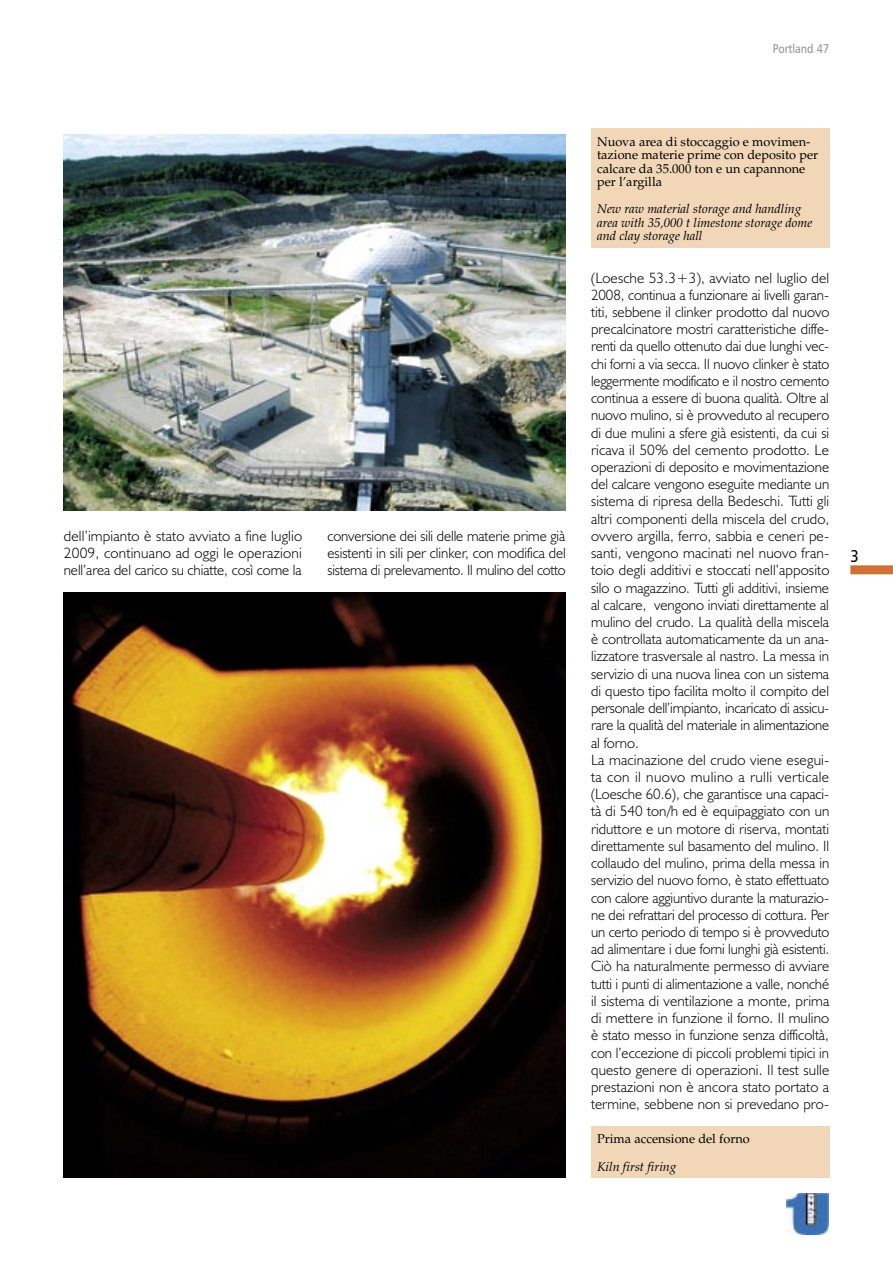
<style>
.page{position:relative;width:893px;height:1263px;background:#fff}
.page>*{position:absolute;margin:0;border:0;box-sizing:border-box;transform-origin:0 0}
.t1{font:17.25px "Humanist 777 BT Roman B";color:#000;scale:.85 1}
.t2{font:300 15px/17.2px "Humanist 521 BT";color:#000;text-align:justify}
.t3{font:12.75px/13.5px "Palatino";color:#000}
.t4{font:italic 12.75px/13.5px "Palatino";color:#000}
.t5{font:12.6px "Humanist 777 BT Roman B";color:#939393;scale:.85 1}
</style>
<div class="page">
<div style="left:850px;top:565px;width:43px;height:9px;background:#ce7134"></div>
<img style="left:787px;top:1193px;width:41px;height:42px">
<div style="left:591px;top:1126px;width:238px;height:52px;background:#f1d6b7"></div>
<div style="left:591px;top:128px;width:238px;height:120px;background:#f1d6b7"></div>
<img style="left:64px;top:134px;width:502px;height:377px">
<img style="left:64px;top:593px;width:502px;height:585px">
<p class="t5" style="left:773px;top:40px;width:68px">Portland 47</p>
<p class="t2" style="left:64px;top:527px;width:240px">dell’impianto è stato avviato a fine luglio 2009, continuano ad oggi le operazioni nell’area del carico su chiatte, così come la</p>
<p class="t2" style="left:327px;top:527px;width:240px">conversione dei sili delle materie prime già esistenti in sili per clinker, con modifica del sistema di prelevamento. Il mulino del cotto</p>
<p class="t3" style="left:597px;top:135px;width:223px">Nuova area di stoccaggio e movimen&shy;tazione materie prime con deposito per calcare da 35.000 ton e un capannone per l’argilla</p>
<p class="t4" style="left:597px;top:202px;width:217px">New raw material storage and handling area with 35,000 t limestone storage dome and clay storage hall</p>
<p class="t2" style="left:591px;top:269px;width:240px;text-align:left">(Loesche 53.3+3), avviato nel luglio del 2008, continua a funzionare ai livelli garan&shy;titi, sebbene il clinker prodotto dal nuovo precalcinatore mostri caratteristiche diffe&shy;renti da quello ottenuto dai due lunghi vec&shy;chi forni a via secca. Il nuovo clinker è stato leggermente modificato e il nostro cemento continua a essere di buona qualità. Oltre al nuovo mulino, si è provveduto al recupero di due mulini a sfere già esistenti, da cui si ricava il 50% del cemento prodotto. Le operazioni di deposito e movimentazione del calcare vengono eseguite mediante un sistema di ripresa della Bedeschi. Tutti gli altri componenti della miscela del crudo, ovvero argilla, ferro, sabbia e ceneri pe&shy;santi, vengono macinati nel nuovo fran&shy;toio degli additivi e stoccati nell’apposito silo o magazzino. Tutti gli additivi, insieme al calcare, vengono inviati direttamente al mulino del crudo. La qualità della miscela è controllata automaticamente da un ana&shy;lizzatore trasversale al nastro. La messa in servizio di una nuova linea con un sistema di questo tipo facilita molto il compito del personale dell’impianto, incaricato di assicu&shy;rare la qualità del materiale in alimentazione al forno.<br>La macinazione del crudo viene esegui&shy;ta con il nuovo mulino a rulli verticale (Loesche 60.6), che garantisce una capaci&shy;tà di 540 ton/h ed è equipaggiato con un riduttore e un motore di riserva, montati direttamente sul basamento del mulino. Il collaudo del mulino, prima della messa in servizio del nuovo forno, è stato effettuato con calore aggiuntivo durante la maturazio&shy;ne dei refrattari del processo di cottura. Per un certo periodo di tempo si è provveduto ad alimentare i due forni lunghi già esistenti.<br>Ciò ha naturalmente permesso di avviare tutti i punti di alimentazione a valle, nonché il sistema di ventilazione a monte, prima di mettere in funzione il forno. Il mulino è stato messo in funzione senza difficoltà, con l’eccezione di piccoli problemi tipici in questo genere di operazioni. Il test sulle prestazioni non è ancora stato portato a termine, sebbene non si prevedano pro-</p>
<p class="t3" style="left:597px;top:1132px;width:154px">Prima accensione del forno</p>
<p class="t4" style="left:597px;top:1160px;width:81px">Kiln first firing</p>
<p class="t1" style="left:850px;top:546px;width:11px">3</p>
</div>
